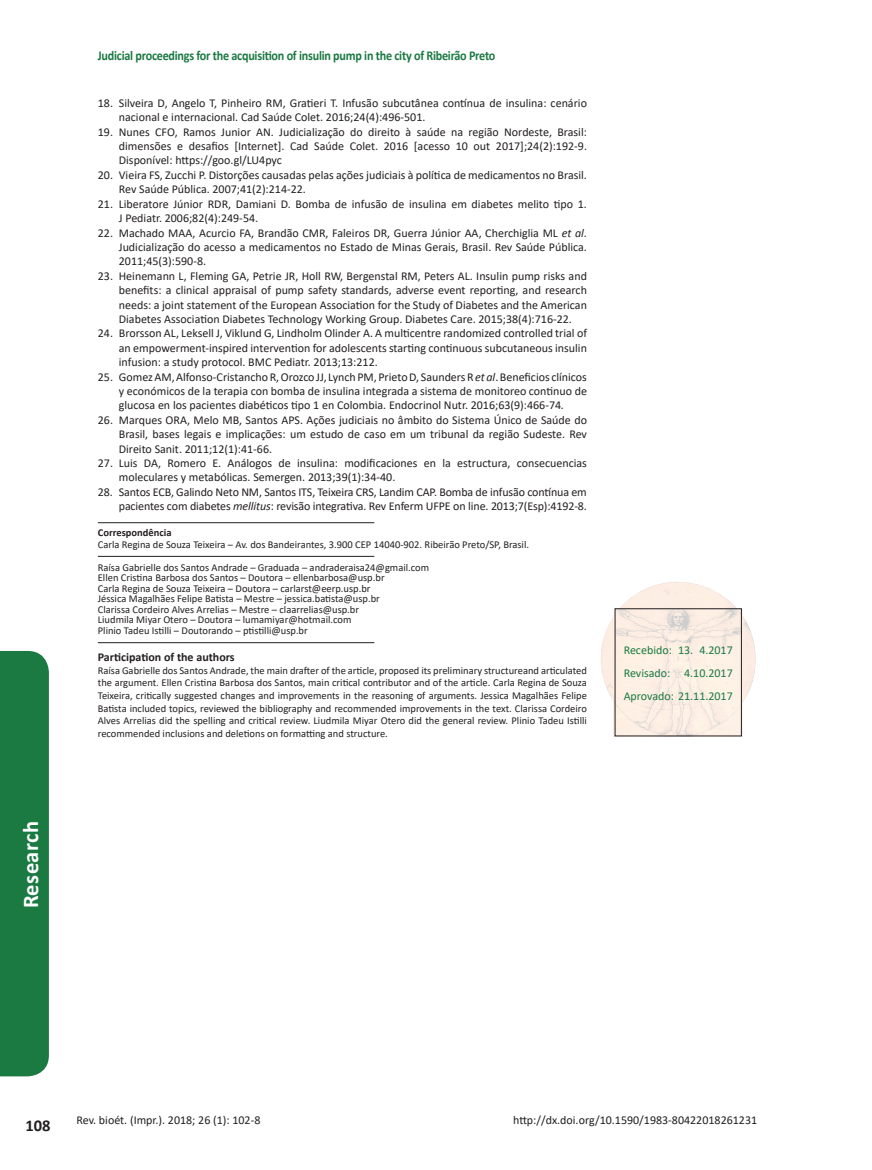
<style>
.page{position:relative;width:872px;height:1170px;background:#fff}
.page>*{position:absolute;margin:0;border:0;box-sizing:border-box;transform-origin:0 0}
.t1{font:700 22.5px "Calibri";letter-spacing:.02em;color:#fff}
.t2{font:700 16.5px "Calibri";color:#231f20}
.t3{font:700 13.5px "Calibri";letter-spacing:-.02em;color:#1b7942;scale:.9 1}
.Referencias{font:12px/14.4px "Calibri";color:#231f20;text-align:justify}
.t4{font:12px "Calibri";color:#1b7942}
.Titulo_participacao{font:700 12px "Calibri";color:#231f20}
.Texto_participacao_d{font:10.5px/12.6px "Calibri";color:#231f20;text-align:justify}
.E-mail{font:10.5px/10.5px "Calibri";color:#231f20}
.Texto_correspondenci{font:10.5px "Calibri";color:#231f20}
.Titulo_correspondenc{font:700 10.5px "Calibri";color:#231f20}
.s1{font-style:italic}
</style>
<div class="page">
<hr style="left:98px;top:522px;width:276px;height:1px;background:#231f20">
<hr style="left:98px;top:556px;width:276px;height:1px;background:#231f20">
<hr style="left:98px;top:642px;width:276px;height:1px;background:#231f20">
<img style="left:600px;top:582px;width:156px;height:154px">
<div style="left:0;top:651px;width:49px;height:425px;background:#1b7942"></div>
<h1 class="t1" style="left:15px;top:908px;width:89px;rotate:-90deg">Research</h1>
<p class="t3" style="left:98px;top:46px;width:443px">Judicial proceedings for the acquisition of insulin pump in the city of Ribeirão Preto</p>
<p class="Referencias" style="left:119px;top:96px;width:469px;text-indent:-21px">18. Silveira D, Angelo T, Pinheiro RM, Gratieri T. Infusão subcutânea contínua de insulina: cenário nacional e internacional. Cad Saúde Colet. 2016;24(4):496-501.</p>
<p class="Referencias" style="left:119px;top:125px;width:470px;text-indent:-21px">19. Nunes CFO, Ramos Junior AN. Judicialização do direito à saúde na região Nordeste, Brasil: dimensões e desafios [Internet]. Cad Saúde Colet. 2016 [acesso 10 out 2017];24(2):192-9.<br>Disponível: https://goo.gl/LU4pyc</p>
<p class="Referencias" style="left:119px;top:168px;width:469px;text-indent:-21px">20. Vieira FS, Zucchi P. Distorções causadas pelas ações judiciais à política de medicamentos no Brasil.<br>Rev Saúde Pública. 2007;41(2):214-22.</p>
<p class="Referencias" style="left:119px;top:197px;width:469px;text-indent:-21px">21. Liberatore Júnior RDR, Damiani D. Bomba de infusão de insulina em diabetes melito tipo 1.<br>J Pediatr. 2006;82(4):249-54.</p>
<p class="Referencias" style="left:119px;top:226px;width:469px;text-indent:-21px">22. Machado MAA, Acurcio FA, Brandão CMR, Faleiros DR, Guerra Júnior AA, Cherchiglia ML <span class="s1">et al</span>.<br>Judicialização do acesso a medicamentos no Estado de Minas Gerais, Brasil. Rev Saúde Pública.<br>2011;45(3):590-8.</p>
<p class="Referencias" style="left:119px;top:269px;width:469px;text-indent:-21px">23. Heinemann L, Fleming GA, Petrie JR, Holl RW, Bergenstal RM, Peters AL. Insulin pump risks and benefits: a clinical appraisal of pump safety standards, adverse event reporting, and research needs: a joint statement of the European Association for the Study of Diabetes and the American Diabetes Association Diabetes Technology Working Group. Diabetes Care. 2015;38(4):716-22.</p>
<p class="Referencias" style="left:119px;top:327px;width:469px;text-indent:-21px">24. Brorsson AL, Leksell J, Viklund G, Lindholm Olinder A. A multicentre randomized controlled trial of an empowerment-inspired intervention for adolescents starting continuous subcutaneous insulin infusion: a study protocol. BMC Pediatr. 2013;13:212.</p>
<p class="Referencias" style="left:119px;top:370px;width:469px;text-indent:-21px">25. Gomez AM, Alfonso-Cristancho R, Orozco JJ, Lynch PM, Prieto D, Saunders R <span class="s1">et al</span>. Beneficios clínicos y económicos de la terapia con bomba de insulina integrada a sistema de monitoreo continuo de glucosa en los pacientes diabéticos tipo 1 en Colombia. Endocrinol Nutr. 2016;63(9):466-74<span class="s1">.</span></p>
<p class="Referencias" style="left:119px;top:413px;width:469px;text-indent:-21px">26. Marques ORA, Melo MB, Santos APS. Ações judiciais no âmbito do Sistema Único de Saúde do Brasil, bases legais e implicações: um estudo de caso em um tribunal da região Sudeste. Rev Direito Sanit. 2011;12(1):41-66.</p>
<p class="Referencias" style="left:119px;top:456px;width:469px;text-indent:-21px">27. Luis DA, Romero E. Análogos de insulina: modificaciones en la estructura, consecuencias moleculares y metabólicas. Semergen. 2013;39(1):34-40.</p>
<p class="Referencias" style="left:98px;top:485px;width:490px;text-align:right">28. Santos ECB, Galindo Neto NM, Santos ITS, Teixeira CRS, Landim CAP. Bomba de infusão contínua em pacientes com diabetes <span class="s1">mellitus</span>: revisão integrativa. Rev Enferm UFPE on line. 2013;7(Esp):4192-8.</p>
<p class="Titulo_correspondenc" style="left:98px;top:524px;width:75px">Correspondência</p>
<p class="Texto_correspondenci" style="left:98px;top:537px;width:433px">Carla Regina de Souza Teixeira – Av. dos Bandeirantes, 3.900 CEP 14040-902. Ribeirão Preto/SP, Brasil.</p>
<p class="E-mail" style="left:98px;top:562px;width:333px">Raísa Gabrielle dos Santos Andrade – Graduada – andraderaisa24@gmail.com Ellen Cristina Barbosa dos Santos – Doutora – ellenbarbosa@usp.br<br>Carla Regina de Souza Teixeira – Doutora – carlarst@eerp.usp.br<br>Jéssica Magalhães Felipe Batista – Mestre – jessica.batista@usp.br<br>Clarissa Cordeiro Alves Arrelias – Mestre – claarrelias@usp.br<br>Liudmila Miyar Otero – Doutora – lumamiyar@hotmail.com<br>Plinio Tadeu Istilli – Doutorando – ptistilli@usp.br</p>
<p class="Titulo_participacao" style="left:98px;top:648px;width:138px">Participation of the authors</p>
<p class="Texto_participacao_d" style="left:98px;top:664px;width:490px">Raísa Gabrielle dos Santos Andrade, the main drafter of the article, proposed its preliminary structureand articulated the argument. Ellen Cristina Barbosa dos Santos, main critical contributor and of the article. Carla Regina de Souza Teixeira, critically suggested changes and improvements in the reasoning of arguments. Jessica Magalhães Felipe Batista included topics, reviewed the bibliography and recommended improvements in the text. Clarissa Cordeiro Alves Arrelias did the spelling and critical review. Liudmila Miyar Otero did the general review. Plinio Tadeu Istilli recommended inclusions and deletions on formatting and structure.</p>
<p class="t4" style="left:623px;top:641px;width:111px">Recebido: 13. 4.2017</p>
<p class="t4" style="left:623px;top:664px;width:111px">Revisado: 4.10.2017</p>
<p class="t4" style="left:623px;top:687px;width:111px">Aprovado: 21.11.2017</p>
<h2 class="t2" style="left:26px;top:1113px;width:27px">108</h2>
<p class="Referencias" style="left:77px;top:1113px;width:185px">Rev. bioét. (Impr.). 2018; 26 (1): 102-8</p>
<p class="Referencias" style="left:513px;top:1113px;width:245px">http://dx.doi.org/10.1590/1983-80422018261231</p>
</div>
